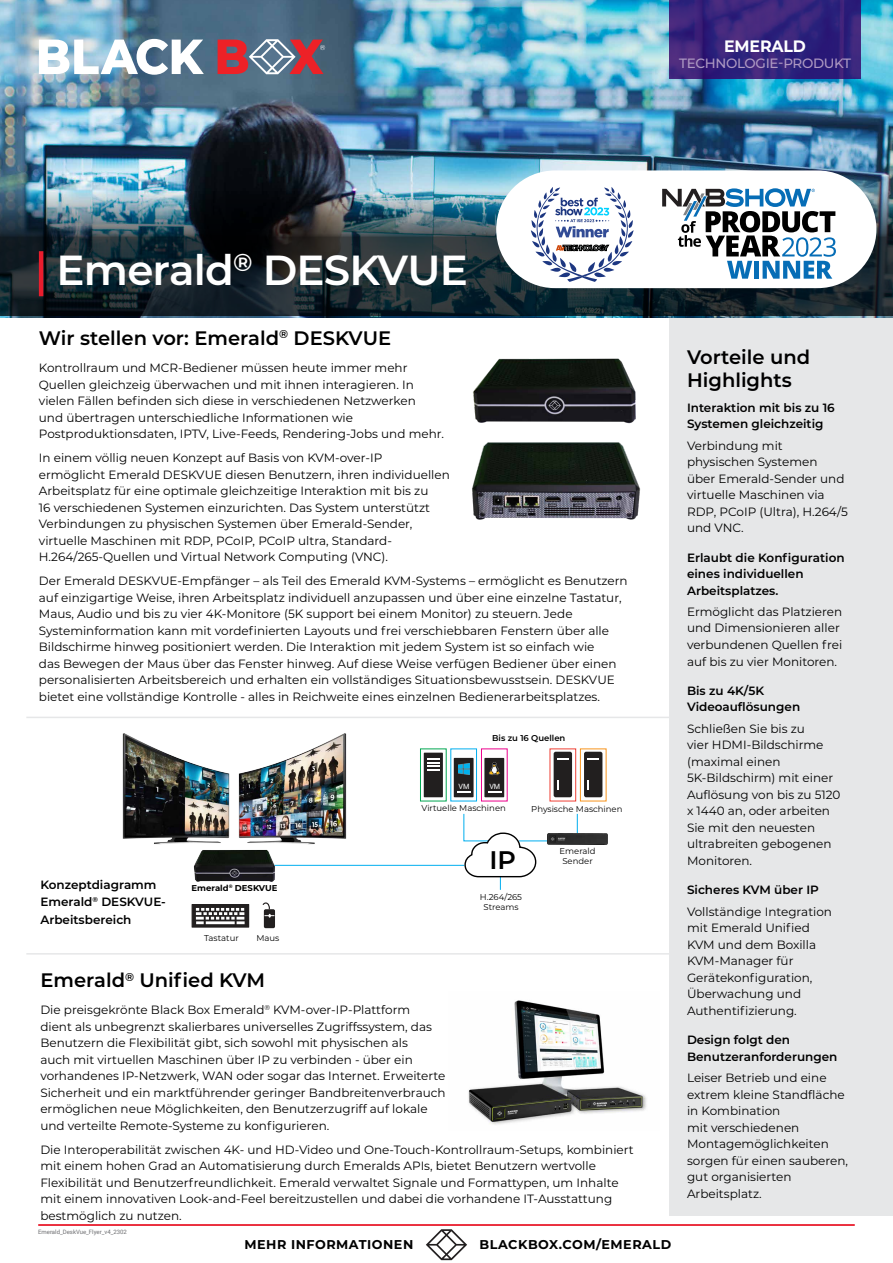
<style>
.page{position:relative;width:893px;height:1263px;background:#fff}
.page>*{position:absolute;margin:0;border:0;box-sizing:border-box;transform-origin:0 0}
.t1{font:600 42px "Montserrat";letter-spacing:-.02em;color:#fff}
.t2{font:600 25.35px "Montserrat";color:#000}
.t3{font:600 19.5px/22.5px "Montserrat";color:#000}
.t4{font:700 16.5px "Montserrat";letter-spacing:-.01em;color:#fff;scale:.96 1}
.t5{font:500 13.5px "Montserrat";letter-spacing:-.025em;color:#ad99c2}
.t6{font:700 12.75px "Montserrat";letter-spacing:.04em;color:#000}
.t7{font:700 12.75px "Montserrat";letter-spacing:.04em;color:#000101}
.t8{font:12px/16.5px "Montserrat";color:#000}
.t9{font:600 12px/16.5px "Montserrat";color:#000}
.t10{font:8.4px/10.2px "Montserrat";color:#000;text-align:center}
.t11{font:700 8.4px "Montserrat";color:#000}
.t12{font:600 8.4px "Montserrat";color:#000}
.t13{font:7.2px "Roboto";color:#fff}
.t14{font:6px "Roboto";color:#6d6e71}
</style>
<div class="page">
<hr style="left:38px;top:1224px;width:817px;height:2px;background:#e91d2d">
<svg style="left:426px;top:1229px;width:41px;height:31px"></svg>
<img style="left:0;top:0;width:893px;height:317px">
<img style="left:0;top:187px;width:893px;height:129px">
<div style="left:669px;top:318px;width:224px;height:898px;background:#e6e7e8"></div>
<svg style="left:39px;top:39px;width:165px;height:36px"></svg>
<svg style="left:218px;top:39px;width:107px;height:35px"></svg>
<svg style="left:669px;top:0;width:192px;height:79px"></svg>
<hr style="left:39px;top:251px;width:4px;height:45px;background:#e91d2d">
<hr style="left:26px;top:717px;width:651px;height:1px;background:#e6e7e8">
<hr style="left:26px;top:953px;width:651px;height:1px;background:#e6e7e8">
<img style="left:473px;top:358px;width:163px;height:60px">
<img style="left:472px;top:418px;width:169px;height:102px">
<div style="left:424px;top:753px;width:19px;height:44px;background:#221f1f"></div>
<svg style="left:427px;top:758px;width:12px;height:13px"></svg>
<div style="left:454px;top:758px;width:20px;height:39px;background:#221f1f"></div>
<svg style="left:457px;top:791px;width:13px;height:2px"></svg>
<svg style="left:458px;top:764px;width:11px;height:11px"></svg>
<div style="left:484px;top:758px;width:20px;height:39px;background:#221f1f"></div>
<svg style="left:488px;top:791px;width:13px;height:2px"></svg>
<img style="left:489px;top:762px;width:11px;height:13px">
<div style="left:554px;top:752px;width:18px;height:45px;background:#221f1f;border-radius:2px"></div>
<svg style="left:557px;top:758px;width:12px;height:1px"></svg>
<svg style="left:557px;top:780px;width:2px;height:9px"></svg>
<div style="left:584px;top:752px;width:18px;height:45px;background:#221f1f;border-radius:2px"></div>
<div style="left:264px;top:910px;width:10px;height:17px;background:#221f1f"></div>
<div style="left:264px;top:909px;width:11px;height:19px;border:1px solid #221f1f"></div>
<svg style="left:263px;top:909px;width:11px;height:9px"></svg>
<svg style="left:192px;top:904px;width:57px;height:23px"></svg>
<div style="left:192px;top:904px;width:57px;height:24px;border:1px solid #221f1f"></div>
<svg style="left:196px;top:909px;width:49px;height:15px"></svg>
<hr style="left:274px;top:865px;width:190px;height:1px;background:#00aeef">
<div style="left:420px;top:748px;width:27px;height:53px;border:1px solid #00a651"></div>
<div style="left:450px;top:748px;width:27px;height:53px;border:1px solid #00aeef"></div>
<div style="left:481px;top:748px;width:27px;height:53px;border:1px solid #ec008c"></div>
<div style="left:550px;top:748px;width:26px;height:53px;border:1px solid #ef4136"></div>
<div style="left:580px;top:748px;width:26px;height:53px;border:1px solid #f7941d"></div>
<img style="left:578px;top:833px;width:29px;height:11px">
<img style="left:191px;top:849px;width:89px;height:60px">
<svg style="left:463px;top:813px;width:115px;height:77px"></svg>
<img style="left:238px;top:733px;width:109px;height:112px">
<img style="left:122px;top:733px;width:108px;height:112px">
<img style="left:468px;top:1000px;width:179px;height:125px">
<div style="left:496px;top:170px;width:380px;height:118px;background:#fff;border-radius:59px"></div>
<svg style="left:531px;top:187px;width:103px;height:95px"></svg>
<svg style="left:662px;top:188px;width:174px;height:91px"></svg>
<h3 class="t4" style="left:724px;top:34px;width:87px">EMERALD</h3>
<p class="t5" style="left:679px;top:54px;width:173px">TECHNOLOGIE-PRODUKT</p>
<h1 class="t1" style="left:56px;top:240px;width:413px">Emerald<sup>®</sup> DESKVUE</h1>
<h3 class="t3" style="left:39px;top:326px;width:354px">Wir stellen vor: Emerald<sup>®</sup> DESKVUE</h3>
<p class="t8" style="left:39px;top:359px;width:407px">Kontrollraum und MCR-Bediener müssen heute immer mehr Quellen gleichzeig überwachen und mit ihnen interagieren. In vielen Fällen befinden sich diese in verschiedenen Netzwerken<br>und übertragen unterschiedliche Informationen wie Postproduktionsdaten, IPTV, Live-Feeds, Rendering-Jobs und mehr.</p>
<p class="t8" style="left:39px;top:449px;width:412px">In einem völlig neuen Konzept auf Basis von KVM-over-IP ermöglicht Emerald DESKVUE diesen Benutzern, ihren individuellen Arbeitsplatz für eine optimale gleichzeitige Interaktion mit bis zu<br>16 verschiedenen Systemen einzurichten. Das System unterstützt Verbindungen zu physischen Systemen über Emerald-Sender, virtuelle Maschinen mit RDP, PCoIP, PCoIP ultra, Standard-H.264/265-Quellen und Virtual Network Computing (VNC).</p>
<p class="t8" style="left:39px;top:572px;width:590px">Der Emerald DESKVUE-Empfänger – als Teil des Emerald KVM-Systems – ermöglicht es Benutzern auf einzigartige Weise, ihren Arbeitsplatz individuell anzupassen und über eine einzelne Tastatur, Maus, Audio und bis zu vier 4K-Monitore (5K support bei einem Monitor) zu steuern. Jede Systeminformation kann mit vordefinierten Layouts und frei verschiebbaren Fenstern über alle Bildschirme hinweg positioniert werden. Die Interaktion mit jedem System ist so einfach wie<br>das Bewegen der Maus über das Fenster hinweg. Auf diese Weise verfügen Bediener über einen personalisierten Arbeitsbereich und erhalten ein vollständiges Situationsbewusstsein. DESKVUE bietet eine vollständige Kontrolle - alles in Reichweite eines einzelnen Bedienerarbeitsplatzes.</p>
<p class="t12" style="left:492px;top:732px;width:75px">Bis zu 16 Quellen</p>
<p class="t9" style="left:40px;top:875px;width:127px;line-height:17.4px">Konzeptdiagramm<br>Emerald<sup>®</sup> DESKVUE-<br>Arbeitsbereich</p>
<p class="t11" style="left:191px;top:882px;width:88px">Emerald<sup>®</sup> DESKVUE</p>
<p class="t10" style="left:204px;top:933px;width:36px">Tastatur</p>
<p class="t10" style="left:256px;top:933px;width:24px">Maus</p>
<p class="t13" style="left:458px;top:781px;width:12px">VM</p>
<p class="t13" style="left:489px;top:781px;width:12px">VM</p>
<p class="t10" style="left:422px;top:803px;width:86px">Virtuelle Maschinen</p>
<p class="t10" style="left:531px;top:803px;width:93px">Physische Maschinen</p>
<p class="t10" style="left:559px;top:846px;width:38px">Emerald<br>Sender</p>
<p class="t10" style="left:480px;top:892px;width:44px">H.264/265<br>Streams</p>
<h2 class="t2" style="left:490px;top:842px;width:28px">IP</h2>
<h3 class="t3" style="left:40px;top:968px;width:226px">Emerald<sup>®</sup> Unified KVM</h3>
<p class="t8" style="left:40px;top:1001px;width:407px">Die preisgekrönte Black Box Emerald<sup>®</sup> KVM-over-IP-Plattform<br>dient als unbegrenzt skalierbares universelles Zugriffssystem, das Benutzern die Flexibilität gibt, sich sowohl mit physischen als<br>auch mit virtuellen Maschinen über IP zu verbinden - über ein vorhandenes IP-Netzwerk, WAN oder sogar das Internet. Erweiterte Sicherheit und ein marktführender geringer Bandbreitenverbrauch ermöglichen neue Möglichkeiten, den Benutzerzugriff auf lokale und verteilte Remote-Systeme zu konfigurieren.</p>
<p class="t8" style="left:40px;top:1141px;width:595px">Die Interoperabilität zwischen 4K- und HD-Video und One-Touch-Kontrollraum-Setups, kombiniert mit einem hohen Grad an Automatisierung durch Emeralds APIs, bietet Benutzern wertvolle Flexibilität und Benutzerfreundlichkeit. Emerald verwaltet Signale und Formattypen, um Inhalte mit einem innovativen Look-and-Feel bereitzustellen und dabei die vorhandene IT-Ausstattung bestmöglich zu nutzen.</p>
<p class="t14" style="left:38px;top:1228px;width:90px">Emerald_DeskVue_Flyer_v4_2302</p>
<p class="t7" style="left:244px;top:1236px;width:170px">MEHR INFORMATIONEN</p>
<p class="t6" style="left:479px;top:1236px;width:193px">BLACKBOX.COM/EMERALD</p>
<h3 class="t3" style="left:687px;top:345px;width:125px">Vorteile und<br>Highlights</h3>
<p class="t9" style="left:687px;top:399px;width:149px">Interaktion mit bis zu 16<br>Systemen gleichzeitig</p>
<p class="t8" style="left:687px;top:437px;width:162px">Verbindung mit physischen Systemen über Emerald-Sender und virtuelle Maschinen via<br>RDP, PCoIP (Ultra), H.264/5 und VNC.</p>
<p class="t9" style="left:687px;top:549px;width:159px">Erlaubt die Konfiguration eines individuellen<br>Arbeitsplatzes.</p>
<p class="t8" style="left:687px;top:603px;width:157px">Ermöglicht das Platzieren und Dimensionieren aller verbundenen Quellen frei auf bis zu vier Monitoren.</p>
<p class="t9" style="left:687px;top:682px;width:115px">Bis zu 4K/5K<br>Videoauflösungen</p>
<p class="t8" style="left:687px;top:720px;width:155px">Schließen Sie bis zu<br>vier HDMI-Bildschirme (maximal einen<br>5K-Bildschirm) mit einer<br>Auflösung von bis zu 5120 x 1440 an, oder arbeiten<br>Sie mit den neuesten ultrabreiten gebogenen<br>Monitoren.</p>
<p class="t9" style="left:687px;top:881px;width:133px">Sicheres KVM über IP</p>
<p class="t8" style="left:687px;top:903px;width:147px">Vollständige Integration mit Emerald Unified<br>KVM und dem Boxilla<br>KVM-Manager für<br>Gerätekonfiguration,<br>Überwachung und<br>Authentifizierung.</p>
<p class="t9" style="left:687px;top:1031px;width:152px">Design folgt den<br>Benutzeranforderungen</p>
<p class="t8" style="left:687px;top:1069px;width:163px">Leiser Betrieb und eine extrem kleine Standfläche in Kombination<br>mit verschiedenen<br>Montagemöglichkeiten sorgen für einen sauberen, gut organisierten<br>Arbeitsplatz.</p>
</div>
